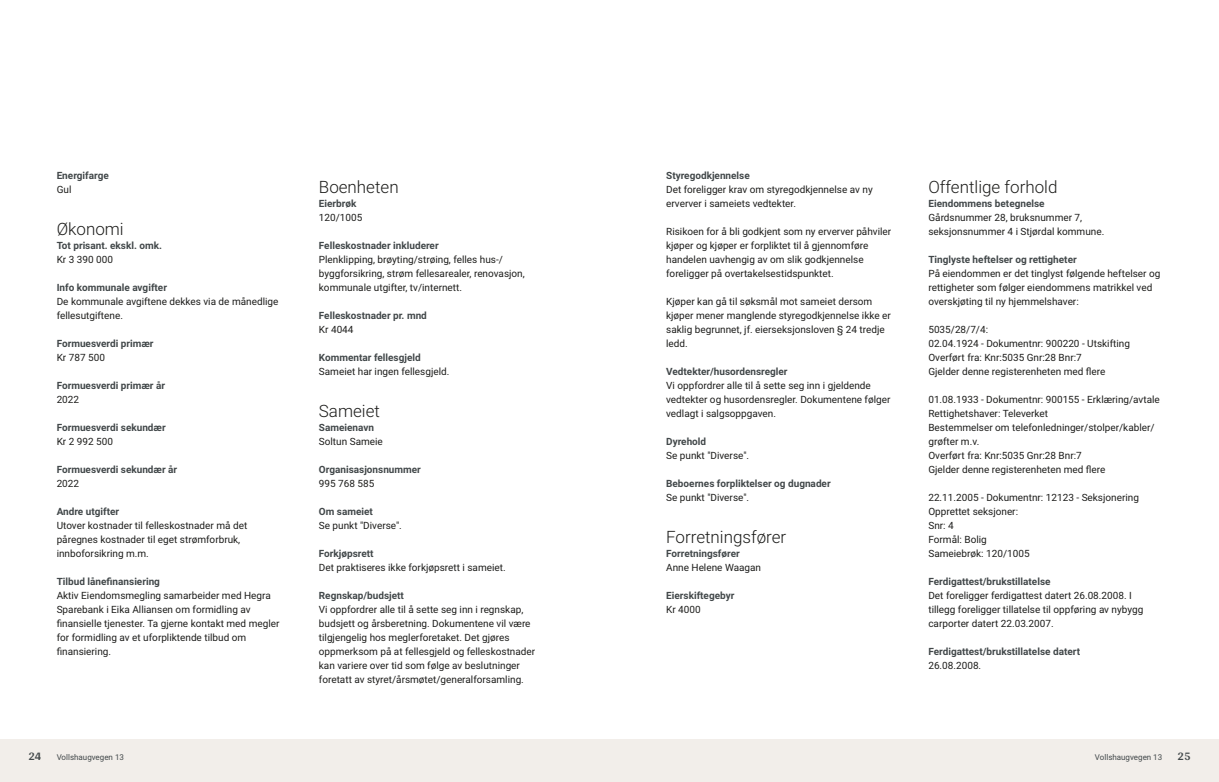
<style>
.page{position:relative;width:1219px;height:782px;background:#fff}
.page>*{position:absolute;margin:0;border:0;box-sizing:border-box;transform-origin:0 0}
.t1{font:300 17px "Roboto";color:#1d1d1b}
.t2{font:700 12px "Arya";color:#414749}
.t3{font:10px/14px "Roboto";color:#1d1d1b}
.t4{font:700 10px "Roboto";color:#414749}
.t5{font:8px "Roboto";color:#414749}
</style>
<div class="page">
<div style="left:0;top:739px;width:612px;height:42px;background:#f2eeea"></div>
<div style="left:607px;top:739px;width:612px;height:42px;background:#f2eeea"></div>
<p class="t4" style="left:57px;top:168px;width:54px">Energifarge</p>
<p class="t3" style="left:57px;top:181px;width:16px">Gul</p>
<h1 class="t1" style="left:57px;top:216px;width:69px">Økonomi</h1>
<p class="t4" style="left:57px;top:238px;width:107px">Tot prisant. ekskl. omk.</p>
<p class="t3" style="left:57px;top:251px;width:58px">Kr 3 390 000</p>
<p class="t4" style="left:57px;top:280px;width:112px">Info kommunale avgifter</p>
<p class="t3" style="left:57px;top:293px;width:223px">De kommunale avgiftene dekkes via de månedlige fellesutgiftene.</p>
<p class="t4" style="left:57px;top:336px;width:98px">Formuesverdi primær</p>
<p class="t3" style="left:57px;top:349px;width:50px">Kr 787 500</p>
<p class="t4" style="left:57px;top:378px;width:110px">Formuesverdi primær år</p>
<p class="t3" style="left:57px;top:391px;width:24px">2022</p>
<p class="t4" style="left:57px;top:420px;width:111px">Formuesverdi sekundær</p>
<p class="t3" style="left:57px;top:433px;width:58px">Kr 2 992 500</p>
<p class="t4" style="left:57px;top:462px;width:122px">Formuesverdi sekundær år</p>
<p class="t3" style="left:57px;top:475px;width:24px">2022</p>
<p class="t4" style="left:57px;top:504px;width:64px">Andre utgifter</p>
<p class="t3" style="left:57px;top:517px;width:192px">Utover kostnader til felleskostnader må det påregnes kostnader til eget strømforbruk, innboforsikring m.m.</p>
<p class="t4" style="left:57px;top:574px;width:105px">Tilbud lånefinansiering</p>
<p class="t3" style="left:57px;top:587px;width:224px">Aktiv Eiendomsmegling samarbeider med Hegra Sparebank i Eika Alliansen om formidling av finansielle tjenester. Ta gjerne kontakt med megler for formidling av et uforpliktende tilbud om finansiering.</p>
<p class="t2" style="left:28px;top:749px;width:15px">24</p>
<p class="t5" style="left:57px;top:751px;width:69px">Vollshaugvegen 13</p>
<h1 class="t1" style="left:319px;top:174px;width:81px">Boenheten</h1>
<p class="t4" style="left:319px;top:196px;width:39px">Eierbrøk</p>
<p class="t3" style="left:319px;top:209px;width:45px">120/1005</p>
<p class="t4" style="left:319px;top:238px;width:121px">Felleskostnader inkluderer</p>
<p class="t3" style="left:319px;top:251px;width:207px">Plenklipping, brøyting/strøing, felles hus‑/ byggforsikring, strøm fellesarealer, renovasjon, kommunale utgifter, tv/internett.</p>
<p class="t4" style="left:319px;top:308px;width:110px">Felleskostnader pr. mnd</p>
<p class="t3" style="left:319px;top:321px;width:36px">Kr 4044</p>
<p class="t4" style="left:319px;top:350px;width:103px">Kommentar fellesgjeld</p>
<p class="t3" style="left:319px;top:363px;width:132px">Sameiet har ingen fellesgjeld.</p>
<h1 class="t1" style="left:319px;top:398px;width:63px">Sameiet</h1>
<p class="t4" style="left:319px;top:420px;width:57px">Sameienavn</p>
<p class="t3" style="left:319px;top:433px;width:65px">Soltun Sameie</p>
<p class="t4" style="left:319px;top:462px;width:103px">Organisasjonsnummer</p>
<p class="t3" style="left:319px;top:475px;width:57px">995 768 585</p>
<p class="t4" style="left:319px;top:504px;width:56px">Om sameiet</p>
<p class="t3" style="left:319px;top:517px;width:85px">Se punkt "Diverse".</p>
<p class="t4" style="left:319px;top:546px;width:56px">Forkjøpsrett</p>
<p class="t3" style="left:319px;top:559px;width:188px">Det praktiseres ikke forkjøpsrett i sameiet.</p>
<p class="t4" style="left:319px;top:588px;width:87px">Regnskap/budsjett</p>
<p class="t3" style="left:319px;top:601px;width:218px">Vi oppfordrer alle til å sette seg inn i regnskap, budsjett og årsberetning. Dokumentene vil være tilgjengelig hos meglerforetaket. Det gjøres oppmerksom på at fellesgjeld og felleskostnader kan variere over tid som følge av beslutninger foretatt av styret/årsmøtet/generalforsamling.</p>
<p class="t4" style="left:666px;top:168px;width:85px">Styregodkjennelse</p>
<p class="t3" style="left:666px;top:181px;width:208px">Det foreligger krav om styregodkjennelse av ny erverver i sameiets vedtekter.</p>
<p class="t3" style="left:666px;top:223px;width:227px">Risikoen for å bli godkjent som ny erverver påhviler kjøper og kjøper er forpliktet til å gjennomføre handelen uavhengig av om slik godkjennelse foreligger på overtakelsestidspunktet.</p>
<p class="t3" style="left:666px;top:293px;width:226px">Kjøper kan gå til søksmål mot sameiet dersom kjøper mener manglende styregodkjennelse ikke er saklig begrunnet, jf. eierseksjonsloven § 24 tredje ledd.</p>
<p class="t4" style="left:666px;top:364px;width:123px">Vedtekter/husordensregler</p>
<p class="t3" style="left:666px;top:377px;width:226px">Vi oppfordrer alle til å sette seg inn i gjeldende vedtekter og husordensregler. Dokumentene følger vedlagt i salgsoppgaven.</p>
<p class="t4" style="left:666px;top:434px;width:42px">Dyrehold</p>
<p class="t3" style="left:666px;top:447px;width:85px">Se punkt "Diverse".</p>
<p class="t4" style="left:666px;top:476px;width:166px">Beboernes forpliktelser og dugnader</p>
<p class="t3" style="left:666px;top:489px;width:85px">Se punkt "Diverse".</p>
<h1 class="t1" style="left:666px;top:524px;width:122px">Forretningsfører</h1>
<p class="t4" style="left:666px;top:546px;width:75px">Forretningsfører</p>
<p class="t3" style="left:666px;top:559px;width:96px">Anne Helene Waagan</p>
<p class="t4" style="left:666px;top:588px;width:70px">Eierskiftegebyr</p>
<p class="t3" style="left:666px;top:601px;width:36px">Kr 4000</p>
<h1 class="t1" style="left:928px;top:174px;width:131px">Offentlige forhold</h1>
<p class="t4" style="left:928px;top:196px;width:118px">Eiendommens betegnelse</p>
<p class="t3" style="left:928px;top:209px;width:177px">Gårdsnummer 28, bruksnummer 7, seksjonsnummer 4 i Stjørdal kommune.</p>
<p class="t4" style="left:928px;top:252px;width:150px">Tinglyste heftelser og rettigheter</p>
<p class="t3" style="left:928px;top:265px;width:233px">På eiendommen er det tinglyst følgende heftelser og rettigheter som følger eiendommens matrikkel ved overskjøting til ny hjemmelshaver:</p>
<p class="t3" style="left:928px;top:321px;width:203px">5035/28/7/4:<br>02.04.1924 ‑ Dokumentnr: 900220 ‑ Utskifting Overført fra: Knr:5035 Gnr:28 Bnr:7<br>Gjelder denne registerenheten med flere</p>
<p class="t3" style="left:928px;top:391px;width:233px">01.08.1933 ‑ Dokumentnr: 900155 ‑ Erklæring/avtale Rettighetshaver: Televerket<br>Bestemmelser om telefonledninger/stolper/kabler/ grøfter m.v.<br>Overført fra: Knr:5035 Gnr:28 Bnr:7<br>Gjelder denne registerenheten med flere</p>
<p class="t3" style="left:928px;top:489px;width:212px">22.11.2005 ‑ Dokumentnr: 12123 ‑ Seksjonering<br>Opprettet seksjoner:<br>Snr: 4<br>Formål: Bolig<br>Sameiebrøk: 120/1005</p>
<p class="t4" style="left:928px;top:574px;width:124px">Ferdigattest/brukstillatelse</p>
<p class="t3" style="left:928px;top:587px;width:216px">Det foreligger ferdigattest datert 26.08.2008. I tillegg foreligger tillatelse til oppføring av nybygg carporter datert 22.03.2007.</p>
<p class="t4" style="left:928px;top:644px;width:153px">Ferdigattest/brukstillatelse datert</p>
<p class="t3" style="left:928px;top:657px;width:54px">26.08.2008.</p>
<p class="t5" style="left:1095px;top:751px;width:69px">Vollshaugvegen 13</p>
<p class="t2" style="left:1177px;top:749px;width:15px">25</p>
</div>
